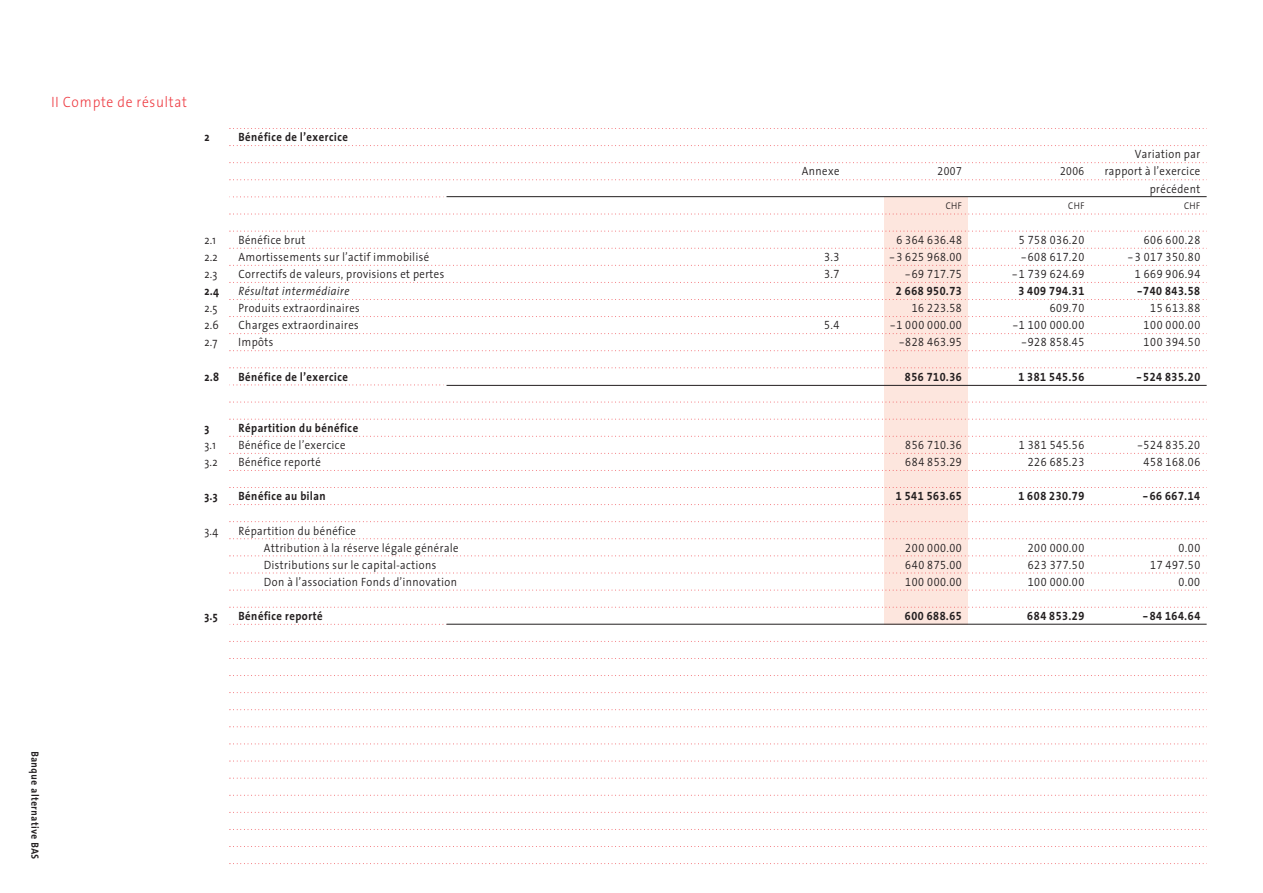
<style>
.page{position:relative;width:1263px;height:893px;background:#fff}
.page>*{position:absolute;margin:0;border:0;box-sizing:border-box;transform-origin:0 0}
.t1{font:15px "The Sans Light Cl";letter-spacing:.025em;color:#ee3a41}
.t2{font:12px/17.1px "The Sans Semi Light CL";letter-spacing:.01em;color:#231f20;text-align:right}
.t3{font:12px "The Sans Semi Light Cl Expert";letter-spacing:.02em;color:#231f20}
.t4{font:12px "The Sans Bold CL Expert";letter-spacing:.02em;color:#231f20}
.t5{font:12px "The Sans Bold CL";letter-spacing:.015em;color:#231f20}
.t6{font:italic 12px "The Sans Semi Light CL";letter-spacing:.015em;color:#231f20}
.t7{font:11.7px "The Sans Semi Light Cl Expert";letter-spacing:.01em;color:#231f20}
.t8{font:10.5px "The Sans Bold CL";letter-spacing:.03em;color:#231f20}
.t9{font:9.75px "The Sans Semi Light CL";letter-spacing:.01em;color:#231f20}
</style>
<div class="page">
<div style="left:884px;top:197px;width:84px;height:428px;background:#fde6de"></div>
<svg style="left:230px;top:128px;width:977px;height:1px"></svg>
<svg style="left:230px;top:145px;width:977px;height:1px"></svg>
<svg style="left:230px;top:162px;width:977px;height:1px"></svg>
<svg style="left:229px;top:197px;width:215px;height:1px"></svg>
<svg style="left:230px;top:180px;width:974px;height:1px"></svg>
<svg style="left:230px;top:214px;width:977px;height:1px"></svg>
<svg style="left:230px;top:231px;width:977px;height:1px"></svg>
<svg style="left:230px;top:248px;width:977px;height:1px"></svg>
<svg style="left:230px;top:265px;width:977px;height:1px"></svg>
<svg style="left:230px;top:282px;width:977px;height:1px"></svg>
<svg style="left:230px;top:299px;width:977px;height:1px"></svg>
<svg style="left:230px;top:316px;width:977px;height:1px"></svg>
<svg style="left:230px;top:333px;width:977px;height:1px"></svg>
<svg style="left:230px;top:350px;width:977px;height:1px"></svg>
<svg style="left:229px;top:385px;width:215px;height:1px"></svg>
<svg style="left:230px;top:368px;width:977px;height:1px"></svg>
<svg style="left:230px;top:402px;width:977px;height:1px"></svg>
<svg style="left:230px;top:419px;width:977px;height:1px"></svg>
<svg style="left:230px;top:436px;width:977px;height:1px"></svg>
<svg style="left:230px;top:453px;width:977px;height:1px"></svg>
<svg style="left:230px;top:470px;width:977px;height:1px"></svg>
<svg style="left:230px;top:487px;width:977px;height:1px"></svg>
<svg style="left:230px;top:504px;width:977px;height:1px"></svg>
<svg style="left:230px;top:521px;width:977px;height:1px"></svg>
<svg style="left:230px;top:538px;width:977px;height:1px"></svg>
<svg style="left:230px;top:556px;width:977px;height:1px"></svg>
<svg style="left:230px;top:573px;width:977px;height:1px"></svg>
<svg style="left:230px;top:590px;width:977px;height:1px"></svg>
<svg style="left:230px;top:607px;width:977px;height:1px"></svg>
<svg style="left:230px;top:624px;width:214px;height:1px"></svg>
<svg style="left:230px;top:641px;width:977px;height:1px"></svg>
<svg style="left:230px;top:658px;width:977px;height:1px"></svg>
<svg style="left:230px;top:675px;width:977px;height:1px"></svg>
<svg style="left:230px;top:692px;width:977px;height:1px"></svg>
<svg style="left:230px;top:709px;width:977px;height:1px"></svg>
<svg style="left:230px;top:726px;width:977px;height:1px"></svg>
<svg style="left:230px;top:744px;width:977px;height:1px"></svg>
<svg style="left:230px;top:761px;width:977px;height:1px"></svg>
<svg style="left:230px;top:778px;width:977px;height:1px"></svg>
<svg style="left:230px;top:795px;width:977px;height:1px"></svg>
<svg style="left:230px;top:812px;width:977px;height:1px"></svg>
<svg style="left:230px;top:829px;width:977px;height:1px"></svg>
<svg style="left:230px;top:846px;width:977px;height:1px"></svg>
<svg style="left:230px;top:863px;width:977px;height:1px"></svg>
<hr style="left:446px;top:196px;width:760px;height:1px;background:#231f20">
<hr style="left:446px;top:385px;width:760px;height:1px;background:#231f20">
<hr style="left:446px;top:624px;width:760px;height:1px;background:#231f20">
<p class="t1" style="left:51px;top:96px;width:137px">II Compte de résultat</p>
<p class="t5" style="left:204px;top:132px;width:7px">2</p>
<p class="t5" style="left:238px;top:132px;width:111px">Bénéfice de l’exercice</p>
<p class="t2" style="left:1134px;top:147px;width:67px">Variation par</p>
<p class="t2" style="left:801px;top:164px;width:40px">Annexe</p>
<p class="t7" style="left:937px;top:165px;width:26px">2007</p>
<p class="t7" style="left:1060px;top:165px;width:26px">2006</p>
<p class="t2" style="left:1104px;top:164px;width:97px">rapport à l’exercice précédent</p>
<p class="t9" style="left:945px;top:202px;width:18px">CHF</p>
<p class="t9" style="left:1068px;top:202px;width:18px">CHF</p>
<p class="t9" style="left:1184px;top:202px;width:18px">CHF</p>
<p class="t2" style="left:204px;top:232px;width:14px">2.1</p>
<p class="t2" style="left:238px;top:232px;width:69px">Bénéfice brut</p>
<p class="t3" style="left:896px;top:233px;width:67px">6 364 636.48</p>
<p class="t3" style="left:1018px;top:233px;width:67px">5 758 036.20</p>
<p class="t3" style="left:1143px;top:233px;width:58px">606 600.28</p>
<p class="t2" style="left:204px;top:249px;width:15px">2.2</p>
<p class="t2" style="left:238px;top:249px;width:193px">Amortissements sur l’actif immobilisé</p>
<p class="t3" style="left:824px;top:250px;width:17px">3.3</p>
<p class="t3" style="left:889px;top:250px;width:74px">-3 625 968.00</p>
<p class="t3" style="left:1020px;top:250px;width:66px">-608 617.20</p>
<p class="t3" style="left:1127px;top:250px;width:74px">-3 017 350.80</p>
<p class="t2" style="left:204px;top:266px;width:15px">2.3</p>
<p class="t2" style="left:238px;top:266px;width:208px">Correctifs de valeurs, provisions et pertes</p>
<p class="t3" style="left:824px;top:267px;width:17px">3.7</p>
<p class="t3" style="left:904px;top:267px;width:59px">-69 717.75</p>
<p class="t3" style="left:1011px;top:267px;width:74px">-1 739 624.69</p>
<p class="t3" style="left:1134px;top:267px;width:67px">1 669 906.94</p>
<p class="t5" style="left:204px;top:286px;width:17px">2.4</p>
<p class="t6" style="left:238px;top:286px;width:113px">Résultat intermédiaire</p>
<p class="t4" style="left:895px;top:284px;width:68px">2 668 950.73</p>
<p class="t4" style="left:1018px;top:284px;width:68px">3 409 794.31</p>
<p class="t4" style="left:1136px;top:284px;width:65px">-740 843.58</p>
<p class="t2" style="left:204px;top:300px;width:15px">2.5</p>
<p class="t2" style="left:238px;top:300px;width:123px">Produits extraordinaires</p>
<p class="t3" style="left:911px;top:301px;width:52px">16 223.58</p>
<p class="t3" style="left:1049px;top:301px;width:37px">609.70</p>
<p class="t3" style="left:1150px;top:301px;width:52px">15 613.88</p>
<p class="t2" style="left:204px;top:318px;width:16px">2.6</p>
<p class="t2" style="left:238px;top:318px;width:122px">Charges extraordinaires</p>
<p class="t3" style="left:824px;top:318px;width:17px">5.4</p>
<p class="t3" style="left:889px;top:318px;width:74px">-1 000 000.00</p>
<p class="t3" style="left:1012px;top:318px;width:74px">-1 100 000.00</p>
<p class="t3" style="left:1143px;top:318px;width:58px">100 000.00</p>
<p class="t2" style="left:204px;top:335px;width:15px">2.7</p>
<p class="t2" style="left:238px;top:335px;width:37px">Impôts</p>
<p class="t3" style="left:898px;top:335px;width:65px">-828 463.95</p>
<p class="t3" style="left:1021px;top:335px;width:65px">-928 858.45</p>
<p class="t3" style="left:1143px;top:335px;width:58px">100 394.50</p>
<p class="t5" style="left:204px;top:371px;width:17px">2.8</p>
<p class="t5" style="left:238px;top:371px;width:111px">Bénéfice de l’exercice</p>
<p class="t4" style="left:904px;top:369px;width:59px">856 710.36</p>
<p class="t4" style="left:1018px;top:369px;width:68px">1 381 545.56</p>
<p class="t4" style="left:1136px;top:369px;width:66px">-524 835.20</p>
<p class="t5" style="left:204px;top:422px;width:7px">3</p>
<p class="t5" style="left:238px;top:422px;width:122px">Répartition du bénéfice</p>
<p class="t2" style="left:204px;top:437px;width:13px">3.1</p>
<p class="t2" style="left:238px;top:437px;width:109px">Bénéfice de l’exercice</p>
<p class="t3" style="left:905px;top:438px;width:58px">856 710.36</p>
<p class="t3" style="left:1018px;top:438px;width:67px">1 381 545.56</p>
<p class="t3" style="left:1137px;top:438px;width:65px">-524 835.20</p>
<p class="t2" style="left:204px;top:454px;width:15px">3.2</p>
<p class="t2" style="left:238px;top:454px;width:84px">Bénéfice reporté</p>
<p class="t3" style="left:905px;top:455px;width:58px">684 853.29</p>
<p class="t3" style="left:1027px;top:455px;width:58px">226 685.23</p>
<p class="t3" style="left:1143px;top:455px;width:58px">458 168.06</p>
<p class="t5" style="left:204px;top:491px;width:15px">3.3</p>
<p class="t5" style="left:238px;top:491px;width:89px">Bénéfice au bilan</p>
<p class="t4" style="left:895px;top:489px;width:68px">1 541 563.65</p>
<p class="t4" style="left:1018px;top:489px;width:68px">1 608 230.79</p>
<p class="t4" style="left:1142px;top:489px;width:60px">-66 667.14</p>
<p class="t2" style="left:204px;top:523px;width:16px">3.4</p>
<p class="t2" style="left:264px;top:523px;width:196px;text-align:left;text-indent:-26px">Répartition du bénéfice<br>Attribution à la réserve légale générale</p>
<p class="t3" style="left:905px;top:540px;width:58px">200 000.00</p>
<p class="t3" style="left:1027px;top:540px;width:58px">200 000.00</p>
<p class="t3" style="left:1178px;top:540px;width:23px">0.00</p>
<p class="t2" style="left:264px;top:557px;width:174px">Distributions sur le capital-actions</p>
<p class="t3" style="left:905px;top:558px;width:58px">640 875.00</p>
<p class="t3" style="left:1027px;top:558px;width:58px">623 377.50</p>
<p class="t3" style="left:1150px;top:558px;width:52px">17 497.50</p>
<p class="t2" style="left:264px;top:574px;width:195px">Don à l’association Fonds d’innovation</p>
<p class="t3" style="left:905px;top:575px;width:58px">100 000.00</p>
<p class="t3" style="left:1027px;top:575px;width:58px">100 000.00</p>
<p class="t3" style="left:1178px;top:575px;width:23px">0.00</p>
<p class="t5" style="left:204px;top:611px;width:15px">3.5</p>
<p class="t5" style="left:238px;top:611px;width:86px">Bénéfice reporté</p>
<p class="t4" style="left:904px;top:609px;width:59px">600 688.65</p>
<p class="t4" style="left:1027px;top:609px;width:59px">684 853.29</p>
<p class="t4" style="left:1142px;top:609px;width:59px">-84 164.64</p>
<p class="t8" style="left:40px;top:751px;width:110px;rotate:90deg">Banque alternative BAS</p>
</div>
